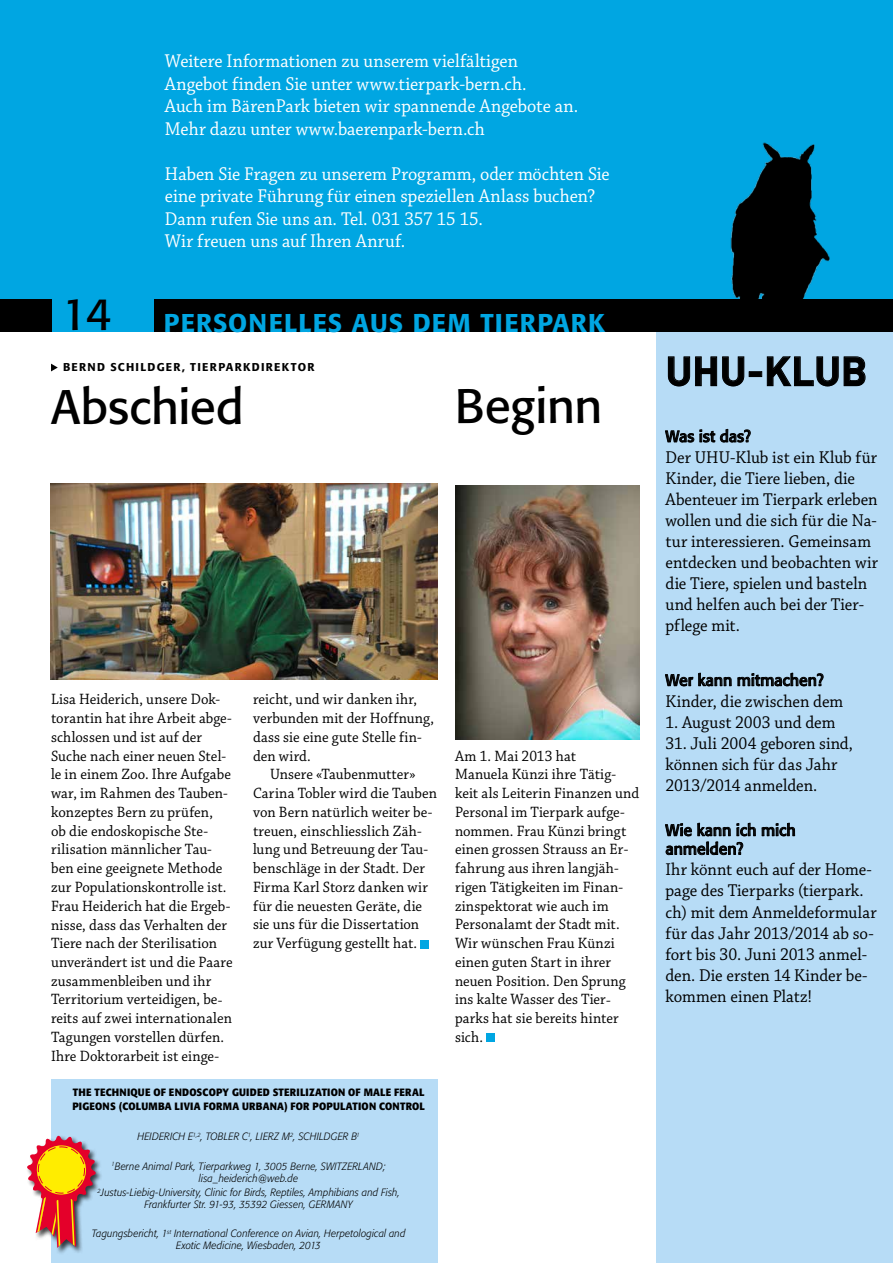
<style>
.page{position:relative;width:893px;height:1263px;background:#fff}
.page>*{position:absolute;margin:0;border:0;box-sizing:border-box;transform-origin:0 0}
.t1{font:48px "Formata";letter-spacing:-.005em;color:#000}
.t2{font:700 40.5px "DIN";letter-spacing:-.005em;color:#000}
.t3{font:500 25.5px "Formata";letter-spacing:.045em;color:#00a6e2}
.t4{font:500 25.5px "Formata";letter-spacing:.065em;color:#00a6e2}
.t5{font:19.5px/22.5px "Chaparral Pro";color:#fff;scale:.94 1}
.t6{font:18px/21px "Chaparral Pro";color:#000;scale:.94 1}
.t7{font:15.75px/18.8px "Chaparral Pro";letter-spacing:.005em;color:#000;scale:.94 1}
.t8{font:15.75px/18.8px "Formata";color:#000}
.t9{font:500 11.25px "Formata";letter-spacing:.115em;color:#000}
.t10{font:italic 300 10.5px/12px "Formata";letter-spacing:.015em;color:#000;text-align:center;scale:.94 1}
.t11{font:700 10.5px/13.5px "Formata";letter-spacing:.02em;color:#000;scale:.94 1}
.s1{font-weight:400;font-size:44.7px;color:#000}
</style>
<div class="page">
<div style="left:0;top:0;width:893px;height:332px;background:#00a6e2"></div>
<img style="left:730px;top:142px;width:100px;height:157px">
<div style="left:0;top:299px;width:51px;height:33px;background:#000"></div>
<svg style="left:51px;top:364px;width:7px;height:7px"></svg>
<div style="left:420px;top:940px;width:9px;height:8px;background:#00a6e2"></div>
<div style="left:486px;top:1033px;width:9px;height:9px;background:#00a6e2"></div>
<img style="left:51px;top:484px;width:387px;height:196px">
<img style="left:455px;top:485px;width:185px;height:254px">
<div style="left:657px;top:325px;width:236px;height:938px;background:#b7dcf6"></div>
<svg style="left:668px;top:356px;width:76px;height:30px"></svg>
<div style="left:749px;top:371px;width:13px;height:6px;border:1px solid #000"></div>
<svg style="left:767px;top:356px;width:71px;height:30px"></svg>
<svg style="left:844px;top:356px;width:21px;height:30px"></svg>
<svg style="left:665px;top:429px;width:86px;height:13px"></svg>
<svg style="left:665px;top:673px;width:158px;height:13px"></svg>
<svg style="left:762px;top:823px;width:33px;height:13px"></svg>
<svg style="left:665px;top:823px;width:91px;height:32px"></svg>
<div style="left:51px;top:1079px;width:387px;height:184px;background:#b7dcf6"></div>
<div style="left:26px;top:1134px;width:77px;height:121px;background:#000;opacity:.75"></div>
<svg style="left:26px;top:1135px;width:71px;height:113px"></svg>
<div style="left:154px;top:299px;width:739px;height:33px;background:#000"></div>
<p class="t5" style="left:165px;top:51px;width:441px">Weitere Informationen zu unserem vielfältigen Angebot finden Sie unter www.tierpark-bern.ch.<br>Auch im BärenPark bieten wir spannende Angebote an.<br>Mehr dazu unter www.baerenpark-bern.ch</p>
<p class="t5" style="left:165px;top:163px;width:475px">Haben Sie Fragen zu unserem Programm, oder möchten Sie eine private Führung für einen speziellen Anlass buchen?<br>Dann rufen Sie uns an. Tel. 031 357 15 15.<br>Wir freuen uns auf Ihren Anruf.</p>
<h3 class="t4" style="left:61px;top:307px;width:271px"><span class="s1">14</span> IM TIERPARK</h3>
<p class="t9" style="left:63px;top:361px;width:253px">BERND SCHILDGER, TIERPARKDIREKTOR</p>
<h1 class="t1" style="left:51px;top:377px;width:194px">Abschied</h1>
<h1 class="t1" style="left:455px;top:377px;width:149px">Beginn</h1>
<h3 class="t3" style="left:164px;top:307px;width:442px">PERSONELLES AUS DEM TIERPARK</h3>
<p class="t7" style="left:51px;top:691px;width:195px">Lisa Heiderich, unsere Dok&shy;torantin hat ihre Arbeit abge&shy;schlossen und ist auf der<br>Suche nach einer neuen Stel&shy;le in einem Zoo. Ihre Aufgabe war, im Rahmen des Tauben&shy;konzeptes Bern zu prüfen,<br>ob die endoskopische Ste&shy;rilisation männlicher Tau&shy;ben eine geeignete Methode zur Populationskontrolle ist.<br>Frau Heiderich hat die Ergeb&shy;nisse, dass das Verhalten der<br>Tiere nach der Sterilisation unverändert ist und die Paare zusammenbleiben und ihr<br>Territorium verteidigen, be&shy;reits auf zwei internationalen<br>Tagungen vorstellen dürfen.<br>Ihre Doktorarbeit ist einge-</p>
<p class="t7" style="left:253px;top:691px;width:194px">reicht, und wir danken ihr, verbunden mit der Hoffnung, dass sie eine gute Stelle fin&shy;den wird.</p>
<p class="t7" style="left:253px;top:766px;width:197px;text-indent:17px">Unsere «Taubenmutter»<br>Carina Tobler wird die Tauben von Bern natürlich weiter be&shy;treuen, einschliesslich Zäh&shy;lung und Betreuung der Tau&shy;benschläge in der Stadt. Der<br>Firma Karl Storz danken wir für die neuesten Geräte, die sie uns für die Dissertation zur Verfügung gestellt hat.</p>
<p class="t11" style="left:72px;top:1086px;width:377px">THE TECHNIQUE OF ENDOSCOPY GUIDED STERILIZATION OF MALE FERAL<br>PIGEONS (COLUMBA LIVIA FORMA URBANA) FOR POPULATION CONTROL</p>
<p class="t10" style="left:137px;top:1131px;width:238px">HEIDERICH E<sup>1,2</sup>, TOBLER C<sup>1</sup>, LIERZ M<sup>2</sup>, SCHILDGER B<sup>1</sup></p>
<p class="t10" style="left:112px;top:1160px;width:293px"><sup>1</sup>Berne Animal Park, Tierparkweg 1, 3005 Berne, SWITZERLAND; lisa_heiderich@web.de</p>
<p class="t10" style="left:97px;top:1186px;width:323px"><sup>2</sup>Justus-Liebig-University, Clinic for Birds, Reptiles, Amphibians and Fish,<br>Frankfurter Str. 91-93, 35392 Giessen, GERMANY</p>
<p class="t10" style="left:92px;top:1227px;width:335px">Tagungsbericht, 1<sup>st</sup> International Conference on Avian, Herpetological and<br>Exotic Medicine, Wiesbaden, 2013</p>
<p class="t7" style="left:455px;top:747px;width:197px">Am 1. Mai 2013 hat<br>Manuela Künzi ihre Tätig&shy;keit als Leiterin Finanzen und<br>Personal im Tierpark aufge&shy;nommen. Frau Künzi bringt einen grossen Strauss an Er&shy;fahrung aus ihren langjäh&shy;rigen Tätigkeiten im Finan&shy;zinspektorat wie auch im<br>Personalamt der Stadt mit.<br>Wir wünschen Frau Künzi einen guten Start in ihrer neuen Position. Den Sprung ins kalte Wasser des Tier&shy;parks hat sie bereits hinter sich.</p>
<h2 class="t2" style="left:665px;top:345px;width:174px">UHU-Klub</h2>
<p class="t8" style="left:665px;top:427px;width:87px">Was ist das?</p>
<p class="t6" style="left:665px;top:447px;width:228px">Der UHU-Klub ist ein Klub für<br>Kinder, die Tiere lieben, die<br>Abenteuer im Tierpark erleben wollen und die sich für die Na&shy;tur interessieren. Gemeinsam entdecken und beobachten wir die Tiere, spielen und basteln und helfen auch bei der Tier&shy;pflege mit.</p>
<p class="t8" style="left:665px;top:671px;width:160px">Wer kann mitmachen?</p>
<p class="t6" style="left:665px;top:691px;width:191px">Kinder, die zwischen dem</p>
<p class="t6" style="left:665px;top:712px;width:182px">1. August 2003 und dem</p>
<p class="t6" style="left:665px;top:733px;width:201px">31. Juli 2004 geboren sind, können sich für das Jahr<br>2013/2014 anmelden.</p>
<p class="t8" style="left:665px;top:821px;width:132px">Wie kann ich mich anmelden?</p>
<p class="t6" style="left:665px;top:860px;width:226px">Ihr könnt euch auf der Home&shy;page des Tierparks (tierpark. ch) mit dem Anmeldeformular für das Jahr 2013/2014 ab so&shy;fort bis 30. Juni 2013 anmel&shy;den. Die ersten 14 Kinder be&shy;kommen einen Platz!</p>
</div>
